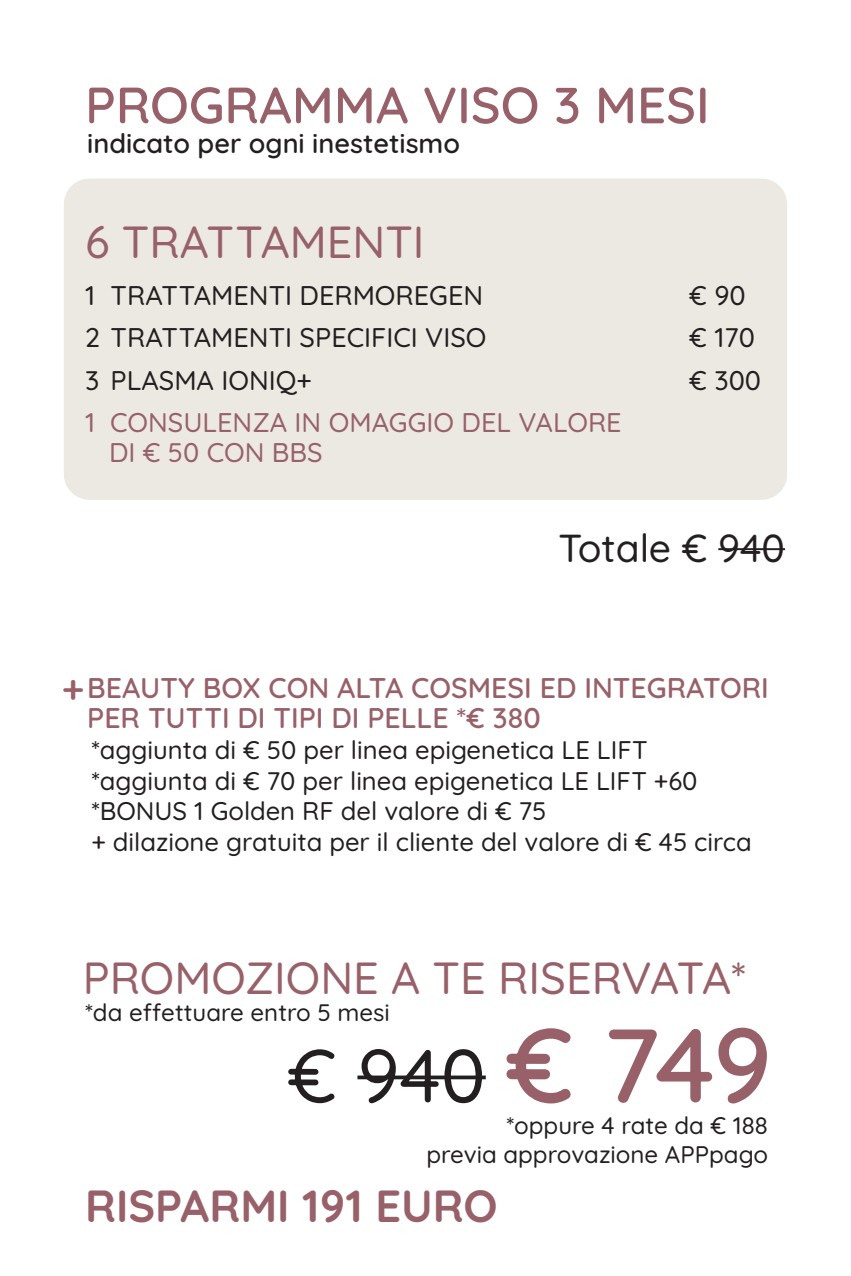
<style>
.page{position:relative;width:851px;height:1276px;background:#fff}
.page>*{position:absolute;margin:0;border:0;box-sizing:border-box;transform-origin:0 0}
.t1{font:500 75px "Quicksand";color:#231f20}
.t2{font:600 51px "Quicksand";color:#98616a}
.t3{font:500 45px "Quicksand";color:#98616a}
.t4{font:700 45px "Quicksand";color:#98616a}
.t5{font:500 39px "Quicksand";color:#231f20}
.t6{font:600 39px "Quicksand";color:#98616a}
.t7{font:600 28.5px/30px "Quicksand";color:#98616a}
.t8{font:500 27px "Quicksand";color:#231f20}
.t9{font:500 27px/30px "Quicksand";color:#98616a}
.t10{font:600 27px "Quicksand";color:#231f20}
.t11{font:500 25.5px/30.6px "Quicksand";color:#231f20}
.t12{font:500 24px/28.8px "Quicksand";color:#231f20;text-align:right}
.s1{font-weight:600;font-size:105px;color:#98616a}
</style>
<div class="page">
<div style="left:64px;top:179px;width:723px;height:321px;background:#ebe9e1;border-radius:26px"></div>
<svg style="left:357px;top:1075px;width:128px;height:4px"></svg>
<hr style="left:718px;top:548px;width:66px;height:2px;background:#231f20">
<p class="t2" style="left:85px;top:64px;width:626px">PROGRAMMA VISO 3 MESI</p>
<p class="t10" style="left:87px;top:122px;width:374px">indicato per ogni inestetismo</p>
<p class="t3" style="left:85px;top:206px;width:341px">6 TRATTAMENTI</p>
<p class="t8" style="left:85px;top:274px;width:12px">1</p>
<p class="t8" style="left:111px;top:274px;width:374px">TRATTAMENTI DERMOREGEN</p>
<p class="t8" style="left:689px;top:274px;width:58px">€ 90</p>
<p class="t8" style="left:85px;top:316px;width:403px">2 TRATTAMENTI SPECIFICI VISO</p>
<p class="t8" style="left:689px;top:316px;width:67px">€ 170</p>
<p class="t8" style="left:85px;top:359px;width:228px">3 PLASMA IONIQ+</p>
<p class="t8" style="left:689px;top:359px;width:73px">€ 300</p>
<p class="t9" style="left:109px;top:405px;width:514px;text-indent:-24px">1 CONSULENZA IN OMAGGIO DEL VALORE<br>DI € 50 CON BBS</p>
<p class="t5" style="left:558px;top:517px;width:228px">Totale € 940</p>
<p class="t7" style="left:87px;top:670px;width:683px">BEAUTY BOX CON ALTA COSMESI ED INTEGRATORI<br>PER TUTTI DI TIPI DI PELLE *€ 380</p>
<p class="t6" style="left:62px;top:657px;width:24px">+</p>
<p class="t11" style="left:91px;top:732px;width:557px">*aggiunta di € 50 per linea epigenetica LE LIFT</p>
<p class="t11" style="left:91px;top:763px;width:607px">*aggiunta di € 70 per linea epigenetica LE LIFT +60</p>
<p class="t11" style="left:91px;top:793px;width:661px">*BONUS 1 Golden RF del valore di € 75<br>+ dilazione gratuita per il cliente del valore di € 45 circa</p>
<p class="t3" style="left:83px;top:941px;width:664px">PROMOZIONE A TE RISERVATA*</p>
<p class="t12" style="left:85px;top:996px;width:306px">*da effettuare entro 5 mesi</p>
<p class="t1" style="left:287px;top:1016px;width:486px">€ 940 <span class="s1">€ 749</span></p>
<p class="t12" style="left:426px;top:1109px;width:343px">*oppure 4 rate da € 188<br>previa approvazione APPpago</p>
<p class="t4" style="left:85px;top:1168px;width:414px">RISPARMI 191 EURO</p>
</div>
